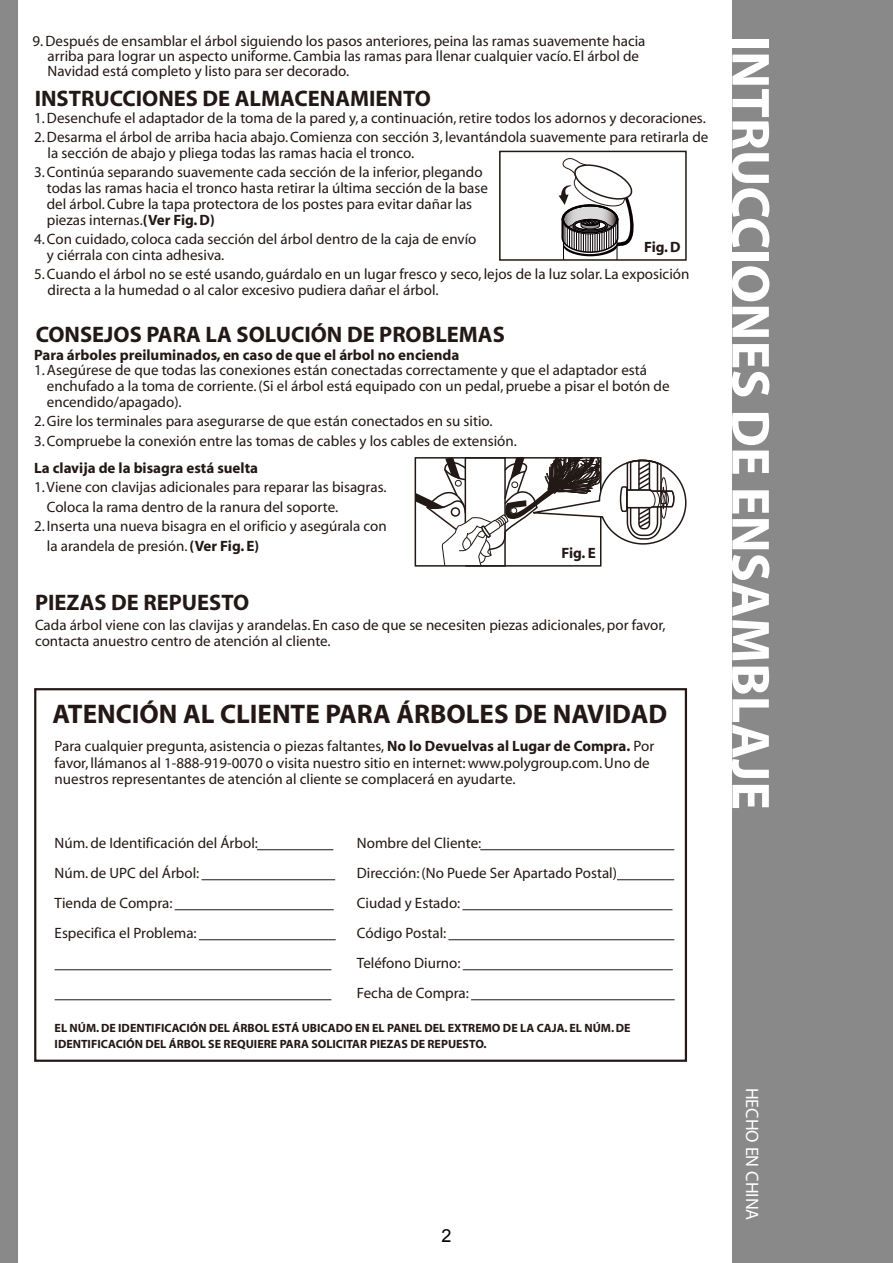
<style>
.page{position:relative;width:893px;height:1263px;background:#fff}
.page>*{position:absolute;margin:0;border:0;box-sizing:border-box;transform-origin:0 0}
.t1{font:700 54px "Myriad";color:#fff}
.t2{font:700 27px "Myriad";color:#231815}
.t3{font:700 22.5px "Myriad";color:#221815}
.t4{font:18px "Myriad";color:#fff}
.t5{font:18px "Arial";color:#040000}
.t6{font:15px/15.8px "Myriad";color:#221815}
.t7{font:15px/30px "Myriad";color:#231815}
.t8{font:700 15px "Myriad";color:#221815}
.t9{font:700 12px/16.5px "Myriad";color:#231815}
.s1{font-weight:700}
</style>
<div class="page">
<div style="left:732px;top:0;width:160px;height:1263px;background:#898989"></div>
<div style="left:0;top:0;width:17px;height:1263px;background:#898989"></div>
<svg style="left:414px;top:457px;width:273px;height:110px"></svg>
<hr style="left:480px;top:849px;width:194px;height:1px;background:#231815">
<hr style="left:617px;top:879px;width:57px;height:1px;background:#231815">
<hr style="left:462px;top:909px;width:210px;height:1px;background:#231815">
<hr style="left:448px;top:939px;width:226px;height:1px;background:#231815">
<hr style="left:463px;top:969px;width:209px;height:1px;background:#231815">
<hr style="left:471px;top:999px;width:203px;height:1px;background:#231815">
<hr style="left:257px;top:849px;width:76px;height:1px;background:#231815">
<hr style="left:201px;top:879px;width:134px;height:1px;background:#231815">
<hr style="left:175px;top:909px;width:159px;height:1px;background:#231815">
<hr style="left:199px;top:939px;width:137px;height:1px;background:#231815">
<hr style="left:55px;top:969px;width:276px;height:1px;background:#231815">
<hr style="left:55px;top:999px;width:276px;height:1px;background:#231815">
<div style="left:34px;top:688px;width:653px;height:374px;border:2px solid #231815"></div>
<svg style="left:558px;top:158px;width:76px;height:100px"></svg>
<div style="left:499px;top:151px;width:187px;height:110px;border:2px solid #221815"></div>
<p class="t6" style="left:48px;top:34px;width:599px;line-height:15px;text-indent:-15px">9. Después de ensamblar el árbol siguiendo los pasos anteriores, peina las ramas suavemente hacia arriba para lograr un aspecto uniforme. Cambia las ramas para llenar cualquier vacío. El árbol de<br>Navidad está completo y listo para ser decorado.</p>
<h3 class="t3" style="left:35px;top:87px;width:398px">INSTRUCCIONES DE ALMACENAMIENTO</h3>
<p class="t6" style="left:34px;top:110px;width:673px">1. Desenchufe el adaptador de la toma de la pared y, a continuación, retire todos los adornos y decoraciones.</p>
<p class="t6" style="left:48px;top:130px;width:662px;text-indent:-14px">2. Desarma el árbol de arriba hacia abajo. Comienza con sección 3, levantándola suavemente para retirarla de la sección de abajo y pliega todas las ramas hacia el tronco.</p>
<p class="t6" style="left:47px;top:165px;width:442px;text-indent:-13px">3. Continúa separando suavemente cada sección de la inferior, plegando todas las ramas hacia el tronco hasta retirar la última sección de la base del árbol. Cubre la tapa protectora de los postes para evitar dañar las piezas internas.<span class="s1">(Ver Fig. D)</span></p>
<p class="t6" style="left:47px;top:232px;width:431px;text-indent:-13px">4. Con cuidado, coloca cada sección del árbol dentro de la caja de envío y ciérrala con cinta adhesiva.</p>
<p class="t6" style="left:48px;top:267px;width:643px;text-indent:-14px">5. Cuando el árbol no se esté usando, guárdalo en un lugar fresco y seco, lejos de la luz solar. La exposición directa a la humedad o al calor excesivo pudiera dañar el árbol.</p>
<p class="t8" style="left:644px;top:239px;width:38px">Fig. D</p>
<h3 class="t3" style="left:36px;top:323px;width:470px">CONSEJOS PARA LA SOLUCIÓN DE PROBLEMAS</h3>
<p class="t8" style="left:34px;top:347px;width:427px">Para árboles preiluminados, en caso de que el árbol no encienda</p>
<p class="t6" style="left:47px;top:363px;width:624px;text-indent:-13px">1. Asegúrese de que todas las conexiones están conectadas correctamente y que el adaptador está enchufado a la toma de corriente. (Si el árbol está equipado con un pedal, pruebe a pisar el botón de encendido/apagado).</p>
<p class="t6" style="left:34px;top:414px;width:460px">2. Gire los terminales para asegurarse de que están conectados en su sitio.</p>
<p class="t6" style="left:34px;top:434px;width:484px">3. Compruebe la conexión entre las tomas de cables y los cables de extensión.</p>
<p class="t8" style="left:34px;top:460px;width:225px">La clavija de la bisagra está suelta</p>
<p class="t6" style="left:47px;top:478px;width:341px;line-height:19.5px;text-indent:-13px">1. Viene con clavijas adicionales para reparar las bisagras.<br>Coloca la rama dentro de la ranura del soporte.</p>
<p class="t6" style="left:47px;top:517px;width:341px;line-height:19.5px;text-indent:-13px">2. Inserta una nueva bisagra en el orificio y asegúrala con la arandela de presión. <span class="s1">(Ver Fig. E)</span></p>
<p class="t8" style="left:561px;top:545px;width:36px">Fig. E</p>
<h3 class="t3" style="left:35px;top:591px;width:216px">PIEZAS DE REPUESTO</h3>
<p class="t6" style="left:35px;top:617px;width:632px;line-height:16.5px">Cada árbol viene con las clavijas y arandelas. En caso de que se necesiten piezas adicionales, por favor, contacta anuestro centro de atención al cliente.</p>
<h2 class="t2" style="left:53px;top:700px;width:616px">ATENCIÓN AL CLIENTE PARA ÁRBOLES DE NAVIDAD</h2>
<p class="t7" style="left:55px;top:738px;width:601px;line-height:16.5px">Para cualquier pregunta, asistencia o piezas faltantes, <span class="s1">No lo Devuelvas al Lugar de Compra.</span> Por favor, llámanos al 1-888-919-0070 o visita nuestro sitio en internet: www.polygroup.com. Uno de nuestros representantes de atención al cliente se complacerá en ayudarte.</p>
<p class="t7" style="left:55px;top:829px;width:205px">Núm. de Identificación del Árbol:<br>Núm. de UPC del Árbol:<br>Tienda de Compra:<br>Especifica el Problema:</p>
<p class="t7" style="left:357px;top:829px;width:261px">Nombre del Cliente:<br>Dirección: (No Puede Ser Apartado Postal)<br>Ciudad y Estado:<br>Código Postal:<br>Teléfono Diurno:<br>Fecha de Compra:</p>
<p class="t9" style="left:55px;top:1020px;width:577px">EL NÚM. DE IDENTIFICACIÓN DEL ÁRBOL ESTÁ UBICADO EN EL PANEL DEL EXTREMO DE LA CAJA. EL NÚM. DE<br>IDENTIFICACIÓN DEL ÁRBOL SE REQUIERE PARA SOLICITAR PIEZAS DE REPUESTO.</p>
<p class="t5" style="left:441px;top:1223px;width:12px">2</p>
<h1 class="t1" style="left:778px;top:36px;width:776px;rotate:90deg">INTRUCCIONES DE ENSAMBLAJE</h1>
<p class="t4" style="left:761px;top:1087px;width:134px;rotate:90deg">HECHO EN CHINA</p>
</div>
